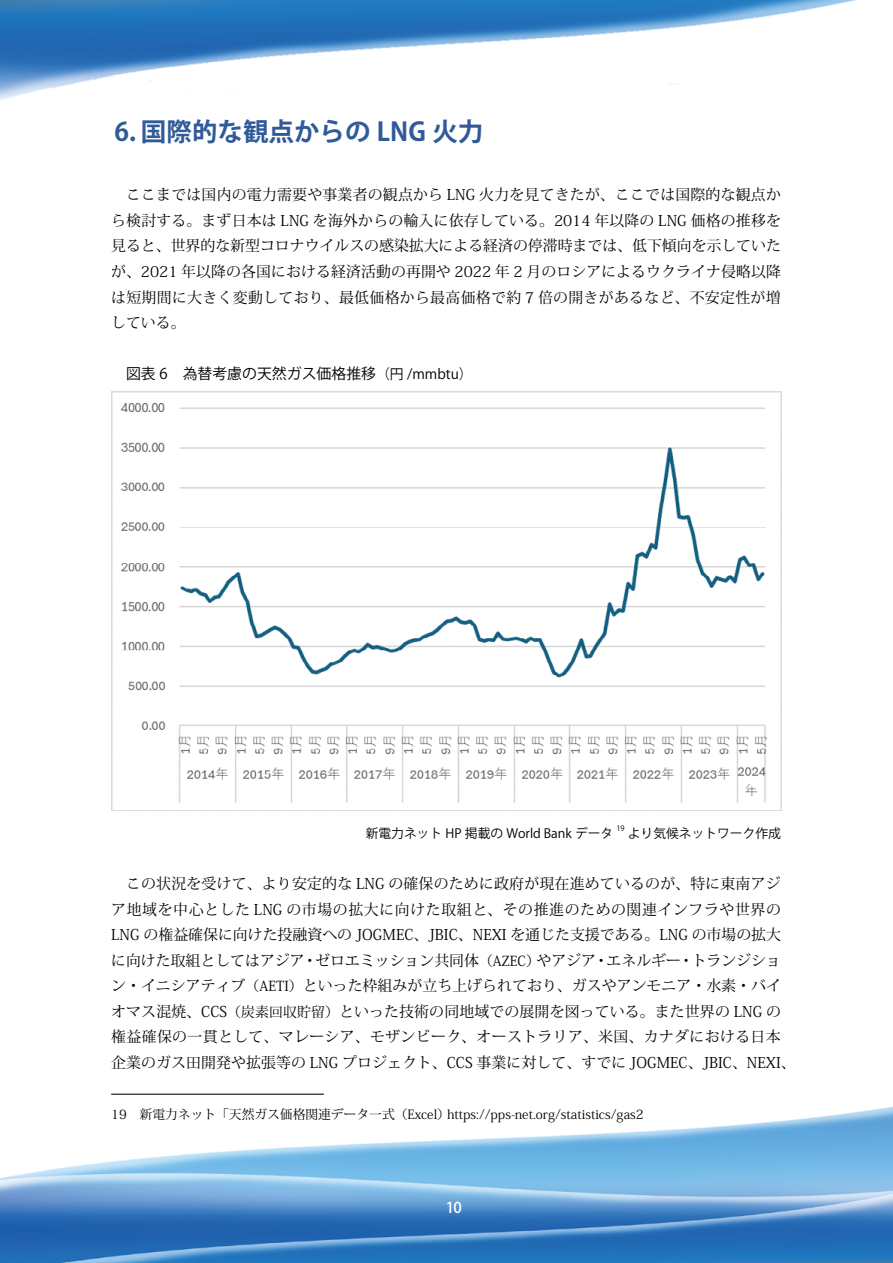
<style>
.page{position:relative;width:893px;height:1263px;background:#fff}
.page>*{position:absolute;margin:0;border:0;box-sizing:border-box;transform-origin:0 0}
.t1{font:700 25.5px "Koz Go Pro";color:#305a98}
.t2{font:14.85px/25.5px "Koz Min Pro";letter-spacing:.01em;color:#000;text-align:justify}
.t3{font:14.85px "Koz Go Pro";color:#000}
.t4{font:500 14.85px "Koz Go Pro";color:#fff}
.t5{font:12.75px "Koz Min Pro";color:#000}
.t6{font:12.75px "Koz Go Pro";color:#000}
.t7{font:7.5px "Koz Go Pro";color:#000}
.s1{font-size:13.8px}
</style>
<div class="page">
<img style="left:0;top:0;width:893px;height:1263px">
<hr style="left:111px;top:1094px;width:213px;height:1px;background:#000">
<img style="left:112px;top:391px;width:669px;height:419px">
<h1 class="t1" style="left:114px;top:115px;width:370px">6. 国際的な観点からの LNG 火力</h1>
<p class="t2" style="left:111px;top:182px;width:671px;text-indent:15px">ここまでは国内の電力需要や事業者の観点から LNG 火力を見てきたが、ここでは国際的な観点から検討する。まず日本は LNG を海外からの輸入に依存している。2014 年以降の LNG 価格の推移を見ると、世界的な新型コロナウイルスの感染拡大による経済の停滞時までは、低下傾向を示していたが、2021 年以降の各国における経済活動の再開や 2022 年 2 月のロシアによるウクライナ侵略以降は短期間に大きく変動しており、最低価格から最高価格で約 7 倍の開きがあるなど、不安定性が増している。</p>
<p class="t3" style="left:126px;top:364px;width:348px">図表 6　為替考慮の天然ガス価格推移<span class="s1">（円 /mmbtu）</span></p>
<p class="t6" style="left:366px;top:824px;width:249px">新電力ネット HP 掲載の World Bank データ</p>
<p class="t7" style="left:616px;top:824px;width:10px">19</p>
<p class="t6" style="left:628px;top:824px;width:155px">より気候ネットワーク作成</p>
<p class="t2" style="left:111px;top:871px;width:686px;text-align:left;text-indent:15px">この状況を受けて、より安定的な LNG の確保のために政府が現在進めているのが、特に東南アジア地域を中心とした LNG の市場の拡大に向けた取組と、その推進のための関連インフラや世界のLNG の権益確保に向けた投融資への JOGMEC、JBIC、NEXI を通じた支援である。LNG の市場の拡大に向けた取組としてはアジア・ゼロエミッション共同体<span class="s1">（AZEC）</span>やアジア・エネルギー・トランジション・イニシアティブ<span class="s1">（AETI）</span>といった枠組みが立ち上げられており、ガスやアンモニア・水素・バイオマス混焼、CCS<span class="s1">（炭素回収貯留）</span>といった技術の同地域での展開を図っている。また世界の LNG の権益確保の一貫として、マレーシア、モザンビーク、オーストラリア、米国、カナダにおける日本企業のガス田開発や拡張等の LNG プロジェクト、CCS 事業に対して、すでに JOGMEC、JBIC、NEXI、</p>
<p class="t5" style="left:111px;top:1105px;width:534px">19　新電力ネット「天然ガス価格関連データ一式（Excel）https://pps-net.org/statistics/gas2</p>
<p class="t4" style="left:446px;top:1198px;width:18px">10</p>
</div>
